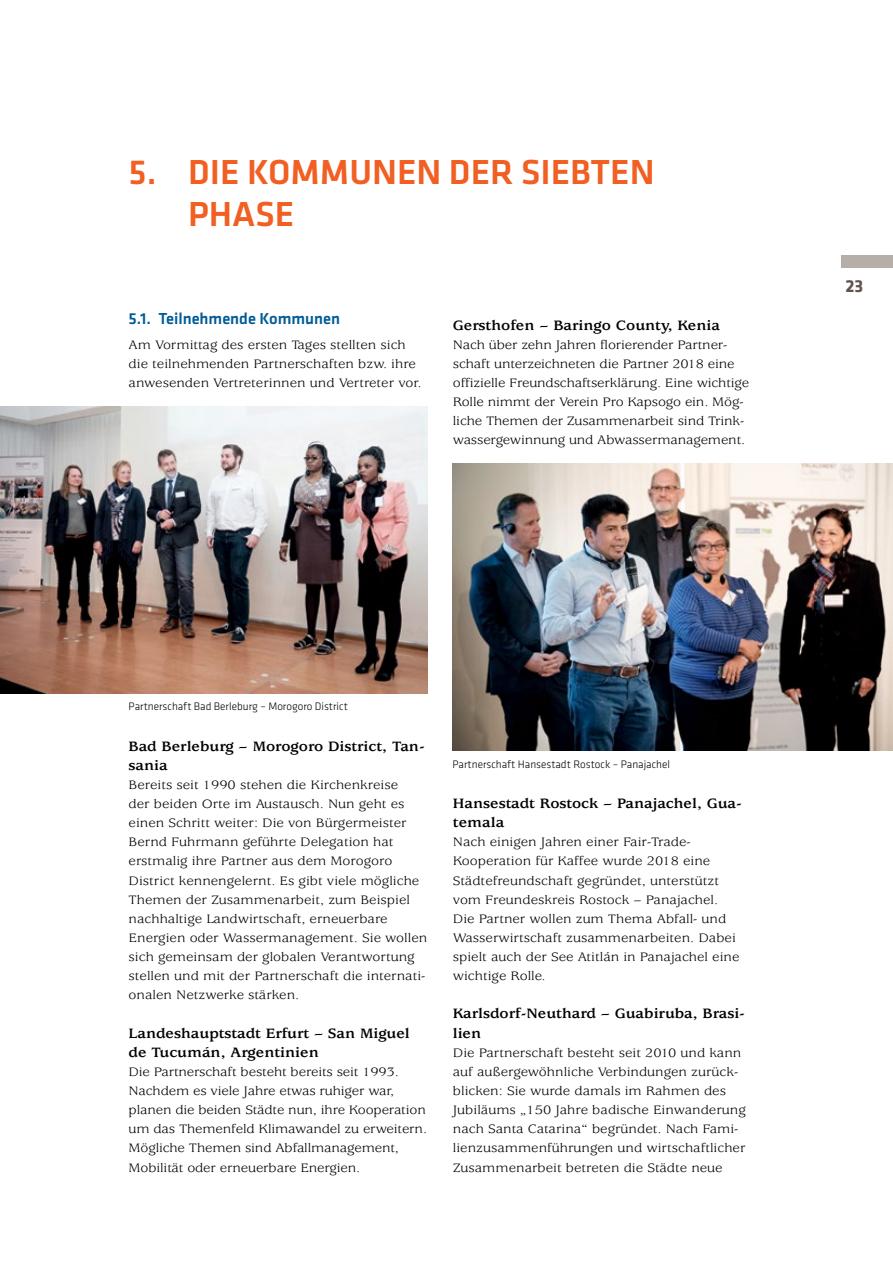
<style>
.page{position:relative;width:893px;height:1263px;background:#fff}
.page>*{position:absolute;margin:0;border:0;box-sizing:border-box;transform-origin:0 0}
.t1{font:500 36px/42px "Klavika Basic";color:#f15f22}
.t2{font:700 18px "Klavika Basic";color:#61544d}
.t3{font:500 16.5px "Klavika Basic";color:#005b96}
.Absatzüberschrift{font:700 15px/19.2px "Usherwood Std";color:#000;scale:1.1 1}
.t4{font:13.5px/19.2px "Usherwood Std";color:#000;scale:1.1 1}
.t5{font:300 11.25px "Klavika Basic";color:#000}
</style>
<div class="page">
<div style="left:842px;top:255px;width:51px;height:13px;background:#b6afa9"></div>
<img style="left:0;top:406px;width:427px;height:287px">
<img style="left:453px;top:463px;width:440px;height:287px">
<h1 class="t1" style="left:188px;top:150px;width:468px;text-indent:-60px">5. DIE KOMMUNEN DER SIEBTEN<br>PHASE</h1>
<h2 class="t3" style="left:129px;top:307px;width:213px">5.1. Teilnehmende Kommunen</h2>
<p class="t4" style="left:129px;top:335px;width:268px">Am Vormittag des ersten Tages stellten sich die teilnehmenden Partnerschaften bzw. ihre anwesenden Vertreterinnen und Vertreter vor.</p>
<p class="Absatzüberschrift" style="left:453px;top:316px;width:244px">Gersthofen – Baringo County, Kenia</p>
<p class="t4" style="left:453px;top:335px;width:271px">Nach über zehn Jahren florierender Partner&shy;schaft unterzeichneten die Partner 2018 eine offizielle Freundschaftserklärung. Eine wichtige Rolle nimmt der Verein Pro Kapsogo ein. Mög&shy;liche Themen der Zusammenarbeit sind Trink&shy;wassergewinnung und Abwassermanagement.</p>
<h2 class="t2" style="left:845px;top:273px;width:19px">23</h2>
<p class="t5" style="left:129px;top:700px;width:221px">Partnerschaft Bad Berleburg – Morogoro District</p>
<p class="Absatzüberschrift" style="left:129px;top:737px;width:271px">Bad Berleburg – Morogoro District, Tan&shy;sania</p>
<p class="t4" style="left:129px;top:775px;width:273px">Bereits seit 1990 stehen die Kirchenkreise<br>der beiden Orte im Austausch. Nun geht es einen Schritt weiter: Die von Bürgermeister Bernd Fuhrmann geführte Delegation hat erstmalig ihre Partner aus dem Morogoro District kennengelernt. Es gibt viele mögliche Themen der Zusammenarbeit, zum Beispiel nachhaltige Landwirtschaft, erneuerbare Energien oder Wassermanagement. Sie wollen sich gemeinsam der globalen Verantwortung stellen und mit der Partnerschaft die internati&shy;onalen Netzwerke stärken.</p>
<p class="Absatzüberschrift" style="left:129px;top:1024px;width:257px">Landeshauptstadt Erfurt – San Miguel de Tucumán, Argentinien</p>
<p class="t4" style="left:129px;top:1062px;width:273px">Die Partnerschaft besteht bereits seit 1993.<br>Nachdem es viele Jahre etwas ruhiger war, planen die beiden Städte nun, ihre Kooperation um das Themenfeld Klimawandel zu erweitern.<br>Mögliche Themen sind Abfallmanagement, Mobilität oder erneuerbare Energien.</p>
<p class="t5" style="left:453px;top:757px;width:219px">Partnerschaft Hansestadt Rostock – Panajachel</p>
<p class="Absatzüberschrift" style="left:453px;top:794px;width:264px">Hansestadt Rostock – Panajachel, Gua&shy;temala</p>
<p class="t4" style="left:453px;top:833px;width:262px">Nach einigen Jahren einer Fair-Trade-Kooperation für Kaffee wurde 2018 eine Städtefreundschaft gegründet, unterstützt vom Freundeskreis Rostock – Panajachel.<br>Die Partner wollen zum Thema Abfall- und Wasserwirtschaft zusammenarbeiten. Dabei spielt auch der See Atitlán in Panajachel eine wichtige Rolle.</p>
<p class="Absatzüberschrift" style="left:453px;top:1005px;width:267px">Karlsdorf-Neuthard – Guabiruba, Brasi&shy;lien</p>
<p class="t4" style="left:453px;top:1043px;width:268px">Die Partnerschaft besteht seit 2010 und kann auf außergewöhnliche Verbindungen zurück&shy;blicken: Sie wurde damals im Rahmen des Jubiläums „150 Jahre badische Einwanderung nach Santa Catarina“ begründet. Nach Fami&shy;lienzusammenführungen und wirtschaftlicher Zusammenarbeit betreten die Städte neue</p>
</div>
